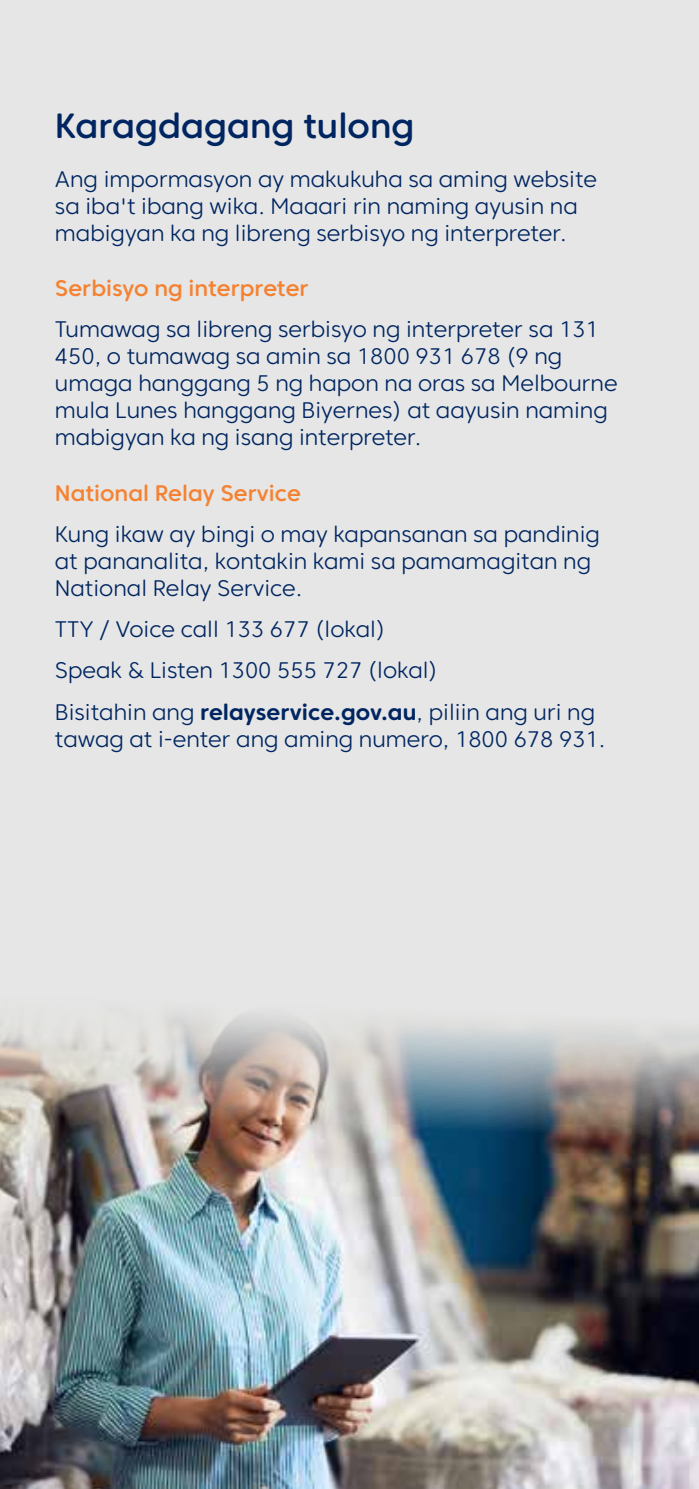
<style>
.page{position:relative;width:699px;height:1489px;background:#fff}
.page>*{position:absolute;margin:0;border:0;box-sizing:border-box;transform-origin:0 0}
.t1{font:500 35px "Core Sans CR 55";color:#002561}
.t2{font:300 22.5px/27px "Core Sans CR 35";color:#002561}
.t3{font:500 22.5px "Core Sans CR 55";color:#f58232}
.s1{font-family:"Core Sans CR 65";font-weight:700}
</style>
<div class="page">
<div style="left:0;top:0;width:698px;height:1488px;background:#e5e6e5"></div>
<img style="left:0;top:1016px;width:698px;height:472px">
<h1 class="t1" style="left:55px;top:104px;width:360px">Karagdagang tulong</h1>
<p class="t2" style="left:55px;top:165px;width:543px">Ang impormasyon ay makukuha sa aming website sa iba't ibang wika. Maaari rin naming ayusin na mabigyan ka ng libreng serbisyo ng interpreter.</p>
<p class="t3" style="left:55px;top:274px;width:255px">Serbisyo ng interpreter</p>
<p class="t2" style="left:55px;top:316px;width:563px">Tumawag sa libreng serbisyo ng interpreter sa 131<br>450, o tumawag sa amin sa 1800 931 678 (9 ng umaga hanggang 5 ng hapon na oras sa Melbourne mula Lunes hanggang Biyernes) at aayusin naming mabigyan ka ng isang interpreter.</p>
<p class="t3" style="left:55px;top:479px;width:247px">National Relay Service</p>
<p class="t2" style="left:55px;top:520px;width:546px">Kung ikaw ay bingi o may kapansanan sa pandinig at pananalita, kontakin kami sa pamamagitan ng<br>National Relay Service.</p>
<p class="t2" style="left:55px;top:608px;width:541px;line-height:41.2px">TTY / Voice call 133 677 (lokal)<br>Speak &amp; Listen 1300 555 727 (lokal)<br>Bisitahin ang <span class="s1">relayservice.gov.au</span>, piliin ang uri ng</p>
<p class="t2" style="left:55px;top:725px;width:551px">tawag at i-enter ang aming numero, 1800 678 931.</p>
</div>
